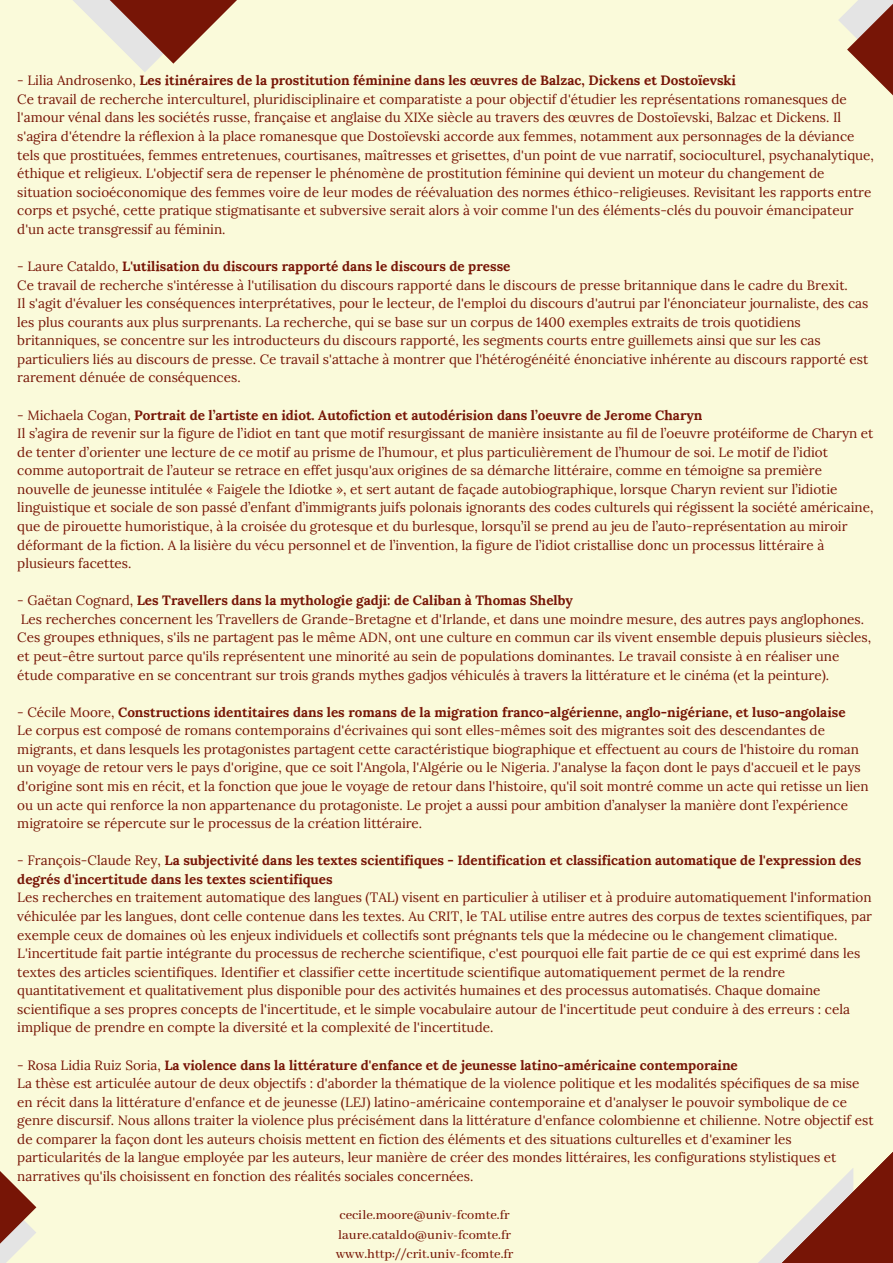
<style>
.page{position:relative;width:893px;height:1263px;background:#fafada}
.page>*{position:absolute;margin:0;border:0;box-sizing:border-box;transform-origin:0 0}
.t1{font:500 14.25px "Abhaya Libre";color:#771506}
.t2{font:13.5px/18.6px "Lora";color:#771506}
.t3{font:700 13.5px/18.6px "Lora";color:#771506}
.s1{font-weight:400}
</style>
<div class="page">
<svg style="left:73px;top:0;width:164px;height:72px"></svg>
<svg style="left:839px;top:0;width:54px;height:96px"></svg>
<svg style="left:758px;top:1152px;width:135px;height:111px"></svg>
<svg style="left:0;top:1171px;width:36px;height:92px"></svg>
<p class="t3" style="left:17px;top:71px;width:720px"><span class="s1">- Lilia Androsenko,</span> Les itinéraires de la prostitution féminine dans les œuvres de Balzac, Dickens et Dostoïevski</p>
<p class="t2" style="left:17px;top:90px;width:858px">Ce travail de recherche interculturel, pluridisciplinaire et comparatiste a pour objectif d'étudier les représentations romanesques de l'amour vénal dans les sociétés russe, française et anglaise du XIXe siècle au travers des œuvres de Dostoïevski, Balzac et Dickens. Il s'agira d'étendre la réflexion à la place romanesque que Dostoïevski accorde aux femmes, notamment aux personnages de la déviance tels que prostituées, femmes entretenues, courtisanes, maîtresses et grisettes, d'un point de vue narratif, socioculturel, psychanalytique, éthique et religieux. L'objectif sera de repenser le phénomène de prostitution féminine qui devient un moteur du changement de situation socioéconomique des femmes voire de leur modes de réévaluation des normes éthico-religieuses. Revisitant les rapports entre corps et psyché, cette pratique stigmatisante et subversive serait alors à voir comme l'un des éléments-clés du pouvoir émancipateur d'un acte transgressif au féminin.</p>
<p class="t3" style="left:17px;top:257px;width:495px"><span class="s1">- Laure Cataldo,</span> L'utilisation du discours rapporté dans le discours de presse</p>
<p class="t2" style="left:17px;top:275px;width:832px">Ce travail de recherche s'intéresse à l'utilisation du discours rapporté dans le discours de presse britannique dans le cadre du Brexit.</p>
<p class="t2" style="left:17px;top:294px;width:852px">Il s'agit d'évaluer les conséquences interprétatives, pour le lecteur, de l'emploi du discours d'autrui par l'énonciateur journaliste, des cas les plus courants aux plus surprenants. La recherche, qui se base sur un corpus de 1400 exemples extraits de trois quotidiens britanniques, se concentre sur les introducteurs du discours rapporté, les segments courts entre guillemets ainsi que sur les cas particuliers liés au discours de presse. Ce travail s'attache à montrer que l'hétérogénéité énonciative inhérente au discours rapporté est rarement dénuée de conséquences.</p>
<p class="t3" style="left:17px;top:405px;width:687px"><span class="s1">- Michaela Cogan,</span> Portrait de l’artiste en idiot. Autofiction et autodérision dans l’oeuvre de Jerome Charyn</p>
<p class="t2" style="left:17px;top:424px;width:857px">Il s’agira de revenir sur la figure de l’idiot en tant que motif resurgissant de manière insistante au fil de l’oeuvre protéiforme de Charyn et de tenter d’orienter une lecture de ce motif au prisme de l’humour, et plus particulièrement de l’humour de soi. Le motif de l’idiot comme autoportrait de l’auteur se retrace en effet jusqu'aux origines de sa démarche littéraire, comme en témoigne sa première nouvelle de jeunesse intitulée « Faigele the Idiotke », et sert autant de façade autobiographique, lorsque Charyn revient sur l’idiotie linguistique et sociale de son passé d’enfant d’immigrants juifs polonais ignorants des codes culturels qui régissent la société américaine, que de pirouette humoristique, à la croisée du grotesque et du burlesque, lorsqu’il se prend au jeu de l’auto-représentation au miroir déformant de la fiction. A la lisière du vécu personnel et de l’invention, la figure de l’idiot cristallise donc un processus littéraire à plusieurs facettes.</p>
<p class="t3" style="left:17px;top:591px;width:557px"><span class="s1">- Gaëtan Cognard,</span> Les Travellers dans la mythologie gadji: de Caliban à Thomas Shelby</p>
<p class="t2" style="left:17px;top:610px;width:855px">Les recherches concernent les Travellers de Grande-Bretagne et d'Irlande, et dans une moindre mesure, des autres pays anglophones.<br>Ces groupes ethniques, s'ils ne partagent pas le même ADN, ont une culture en commun car ils vivent ensemble depuis plusieurs siècles, et peut-être surtout parce qu'ils représentent une minorité au sein de populations dominantes. Le travail consiste à en réaliser une étude comparative en se concentrant sur trois grands mythes gadjos véhiculés à travers la littérature et le cinéma (et la peinture).</p>
<p class="t3" style="left:17px;top:702px;width:830px"><span class="s1">- Cécile Moore,</span> Constructions identitaires dans les romans de la migration franco-algérienne, anglo-nigériane, et luso-angolaise</p>
<p class="t2" style="left:17px;top:721px;width:853px">Le corpus est composé de romans contemporains d'écrivaines qui sont elles-mêmes soit des migrantes soit des descendantes de migrants, et dans lesquels les protagonistes partagent cette caractéristique biographique et effectuent au cours de l'histoire du roman un voyage de retour vers le pays d'origine, que ce soit l'Angola, l'Algérie ou le Nigeria. J'analyse la façon dont le pays d'accueil et le pays d'origine sont mis en récit, et la fonction que joue le voyage de retour dans l'histoire, qu'il soit montré comme un acte qui retisse un lien ou un acte qui renforce la non appartenance du protagoniste. Le projet a aussi pour ambition d’analyser la manière dont l’expérience migratoire se répercute sur le processus de la création littéraire.</p>
<p class="t3" style="left:17px;top:851px;width:845px"><span class="s1">- François-Claude Rey,</span> La subjectivité dans les textes scientifiques - Identification et classification automatique de l'expression des degrés d'incertitude dans les textes scientifiques</p>
<p class="t2" style="left:17px;top:888px;width:856px;text-align:justify">Les recherches en traitement automatique des langues (TAL) visent en particulier à utiliser et à produire automatiquement l'information véhiculée par les langues, dont celle contenue dans les textes. Au CRIT, le TAL utilise entre autres des corpus de textes scientifiques, par exemple ceux de domaines où les enjeux individuels et collectifs sont prégnants tels que la médecine ou le changement climatique.</p>
<p class="t2" style="left:17px;top:944px;width:844px">L'incertitude fait partie intégrante du processus de recherche scientifique, c'est pourquoi elle fait partie de ce qui est exprimé dans les textes des articles scientifiques. Identifier et classifier cette incertitude scientifique automatiquement permet de la rendre quantitativement et qualitativement plus disponible pour des activités humaines et des processus automatisés. Chaque domaine scientifique a ses propres concepts de l'incertitude, et le simple vocabulaire autour de l'incertitude peut conduire à des erreurs : cela implique de prendre en compte la diversité et la complexité de l'incertitude.</p>
<p class="t3" style="left:17px;top:1055px;width:722px"><span class="s1">- Rosa Lidia Ruiz Soria,</span> La violence dans la littérature d'enfance et de jeunesse latino-américaine contemporaine</p>
<p class="t2" style="left:17px;top:1074px;width:857px">La thèse est articulée autour de deux objectifs : d'aborder la thématique de la violence politique et les modalités spécifiques de sa mise en récit dans la littérature d'enfance et de jeunesse (LEJ) latino-américaine contemporaine et d'analyser le pouvoir symbolique de ce genre discursif. Nous allons traiter la violence plus précisément dans la littérature d'enfance colombienne et chilienne. Notre objectif est de comparer la façon dont les auteurs choisis mettent en fiction des éléments et des situations culturelles et d'examiner les particularités de la langue employée par les auteurs, leur manière de créer des mondes littéraires, les configurations stylistiques et narratives qu'ils choisissent en fonction des réalités sociales concernées.</p>
<p class="t1" style="left:339px;top:1207px;width:171px">cecile.moore@univ-fcomte.fr</p>
<p class="t1" style="left:338px;top:1226px;width:174px">laure.cataldo@univ-fcomte.fr</p>
<p class="t1" style="left:336px;top:1246px;width:179px">www.http://crit.univ-fcomte.fr</p>
</div>
